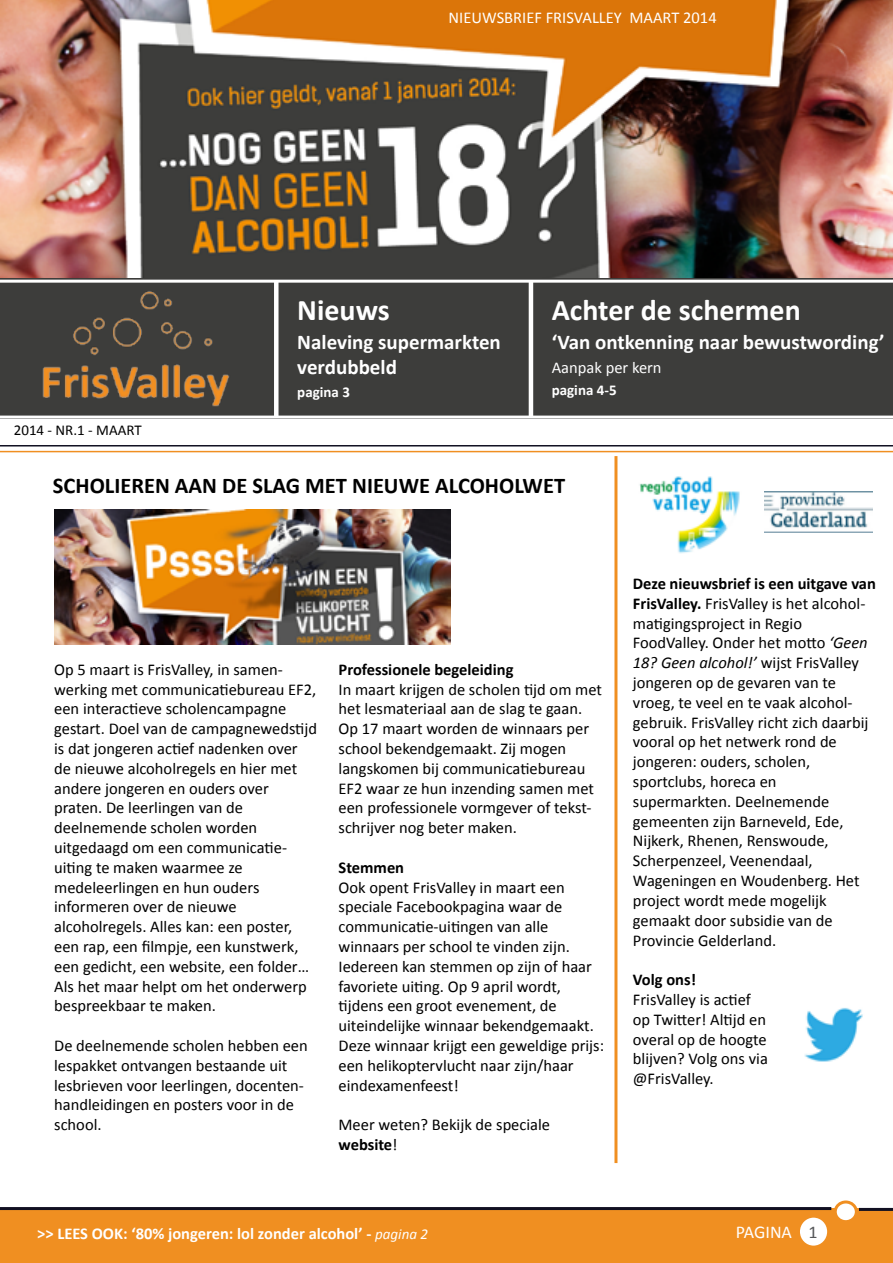
<style>
.page{position:relative;width:893px;height:1263px;background:#fff}
.page>*{position:absolute;margin:0;border:0;box-sizing:border-box;transform-origin:0 0}
.t1{font:700 30px "Calibri";color:#fff}
.t2{font:700 22.5px "Calibri";color:#000}
.t3{font:700 21px/25.2px "Calibri";color:#fff}
.t4{font:18px "Calibri";color:#fff}
.t5{font:16.5px/19.8px "Calibri";color:#000}
.t6{font:700 16.5px "Calibri";color:#fff}
.t7{font:16.5px "Calibri";color:#fff}
.t8{font:700 16.5px "Calibri";color:#000}
.t9{font:700 15px "Calibri";color:#fff}
.t10{font:15px "Calibri";color:#000}
.s1{font-weight:700}
.s2{font-style:italic}
.s3{font-weight:400;font-style:italic;font-size:15px}
.s4{color:#565759}
</style>
<div class="page">
<img style="left:0;top:0;width:893px;height:278px">
<div style="left:0;top:1209px;width:893px;height:54px;background:#f08f21"></div>
<div style="left:0;top:278px;width:893px;height:141px;background:#3d3d3b"></div>
<hr style="left:0;top:280px;width:893px;height:3px;background:#fff">
<div style="left:835px;top:1202px;width:21px;height:20px;background:#fff;border-radius:50%"></div>
<div style="left:834px;top:1200px;width:24px;height:23px;border:3px solid #f08f21;border-radius:50%"></div>
<div style="left:798px;top:1216px;width:31px;height:31px;background:#fff;border-radius:50%"></div>
<div style="left:797px;top:1214px;width:33px;height:34px;border:3px solid #f08f21;border-radius:50%"></div>
<hr style="left:0;top:416px;width:893px;height:3px;background:#fff">
<div style="left:274px;top:280px;width:5px;height:138px;background:#fff"></div>
<hr style="left:529px;top:280px;width:4px;height:137px;background:#fff">
<hr style="left:0;top:451px;width:893px;height:1px;background:#f08f21">
<hr style="left:614px;top:456px;width:3px;height:707px;background:#f08f21">
<img style="left:764px;top:491px;width:108px;height:42px">
<img style="left:639px;top:476px;width:101px;height:78px">
<hr style="left:0;top:1207px;width:831px;height:3px;background:#111022">
<hr style="left:859px;top:1208px;width:34px;height:3px;background:#111022">
<hr style="left:0;top:445px;width:893px;height:1px;background:#111022">
<img style="left:31px;top:266px;width:210px;height:153px">
<img style="left:54px;top:510px;width:396px;height:134px">
<img style="left:804px;top:1007px;width:59px;height:55px">
<p class="t7" style="left:449px;top:7px;width:270px">NIEUWSBRIEF FRISVALLEY MAART 2014</p>
<p class="t10" style="left:14px;top:421px;width:129px">2014 - NR.1 - MAART</p>
<h1 class="t1" style="left:297px;top:291px;width:94px">Nieuws</h1>
<p class="t3" style="left:297px;top:329px;width:205px">Naleving supermarkten verdubbeld</p>
<p class="t9" style="left:297px;top:382px;width:54px">pagina 3</p>
<h1 class="t1" style="left:552px;top:291px;width:251px">Achter de schermen</h1>
<p class="t3" style="left:552px;top:329px;width:334px">‘Van ontkenning naar bewustwording’</p>
<p class="t7" style="left:552px;top:357px;width:111px">Aanpak per kern</p>
<p class="t9" style="left:552px;top:381px;width:66px">pagina 4-5</p>
<h2 class="t2" style="left:53px;top:472px;width:514px">SCHOLIEREN AAN DE SLAG MET NIEUWE ALCOHOLWET</h2>
<p class="t5" style="left:54px;top:658px;width:264px">Op 5 maart is FrisValley, in samen&shy;werking met communicatiebureau EF2, een interactieve scholencampagne gestart. Doel van de campagnewedstijd is dat jongeren actief nadenken over de nieuwe alcoholregels en hier met andere jongeren en ouders over praten. De leerlingen van de deelnemende scholen worden uitgedaagd om een communicatie&shy;uiting te maken waarmee ze medeleerlingen en hun ouders informeren over de nieuwe alcoholregels. Alles kan: een poster, een rap, een filmpje, een kunstwerk, een gedicht, een website, een folder…<br>Als het maar helpt om het onderwerp bespreekbaar te maken.</p>
<p class="t5" style="left:54px;top:1035px;width:255px">De deelnemende scholen hebben een lespakket ontvangen bestaande uit lesbrieven voor leerlingen, docenten&shy;handleidingen en posters voor in de school.</p>
<p class="t8" style="left:339px;top:659px;width:177px">Professionele begeleiding</p>
<p class="t5" style="left:339px;top:678px;width:265px">In maart krijgen de scholen tijd om met het lesmateriaal aan de slag te gaan.<br>Op 17 maart worden de winnaars per school bekendgemaakt. Zij mogen langskomen bij communicatiebureau EF2 waar ze hun inzending samen met een professionele vormgever of tekst&shy;schrijver nog beter maken.</p>
<p class="t8" style="left:339px;top:857px;width:67px">Stemmen</p>
<p class="t5" style="left:339px;top:876px;width:267px">Ook opent FrisValley in maart een speciale Facebookpagina waar de communicatie-uitingen van alle winnaars per school te vinden zijn.<br>Iedereen kan stemmen op zijn of haar favoriete uiting. Op 9 april wordt, tijdens een groot evenement, de uiteindelijke winnaar bekendgemaakt.<br>Deze winnaar krijgt een geweldige prijs: een helikoptervlucht naar zijn/haar eindexamenfeest!</p>
<p class="t5" style="left:339px;top:1114px;width:213px">Meer weten? Bekijk de speciale <span class="s1">website</span>!</p>
<p class="t5" style="left:633px;top:573px;width:245px"><span class="s1">Deze nieuwsbrief is een uitgave van<br>FrisValley.</span> FrisValley is het alcohol&shy;matigingsproject in Regio<br>FoodValley. Onder het motto <span class="s2">‘Geen<br>18? Geen alcohol!’</span> wijst FrisValley jongeren op de gevaren van te vroeg, te veel en te vaak alcohol&shy;gebruik. FrisValley richt zich daarbij vooral op het netwerk rond de jongeren: ouders, scholen, sportclubs, horeca en supermarkten. Deelnemende gemeenten zijn Barneveld, Ede,<br>Nijkerk, Rhenen, Renswoude,<br>Scherpenzeel, Veenendaal,<br>Wageningen en Woudenberg. Het project wordt mede mogelijk gemaakt door subsidie van de<br>Provincie Gelderland.</p>
<p class="t8" style="left:633px;top:969px;width:65px">Volg ons!</p>
<p class="t5" style="left:633px;top:989px;width:137px">FrisValley is actief op Twitter! Altijd en overal op de hoogte blijven? Volg ons via @FrisValley.</p>
<p class="t6" style="left:37px;top:1223px;width:392px">&gt;&gt; LEES OOK: ‘80% jongeren: lol zonder alcohol’ - <span class="s3">pagina 2</span></p>
<p class="t4" style="left:736px;top:1220px;width:83px">PAGINA <span class="s4">1</span></p>
</div>
